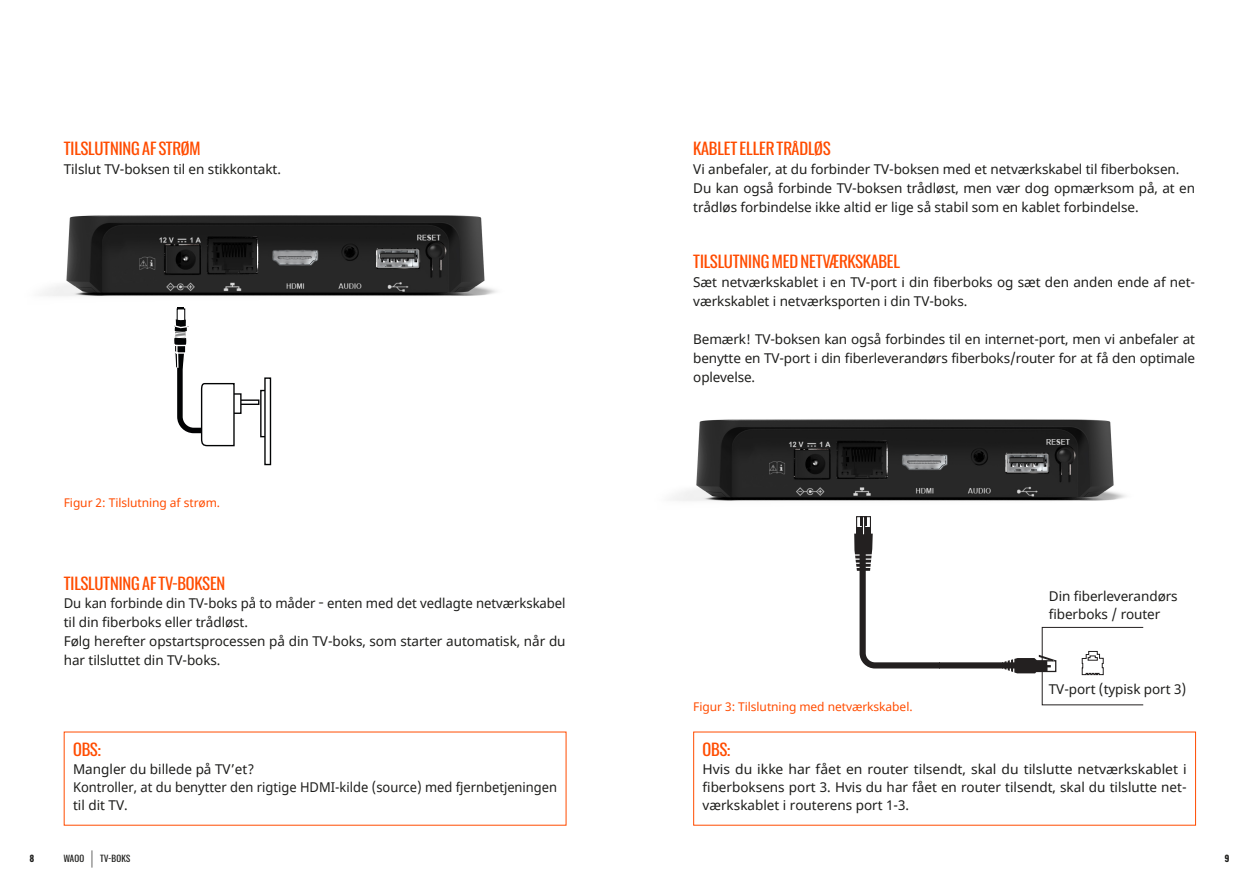
<style>
.page{position:relative;width:1259px;height:893px;background:#fff}
.page>*{position:absolute;margin:0;border:0;box-sizing:border-box;transform-origin:0 0}
.t1{font:16.5px "Waoo";letter-spacing:-.005em;color:#ff4c00}
.t2{font:13.5px/18.9px "Noto Sans";letter-spacing:-.005em;color:#1d1d1b}
.t3{font:12.3px "Dobra";color:#1f1616}
.t4{font:12px "Noto Sans";letter-spacing:-.005em;color:#ff4c00}
.t5{font:9px "Waoo";letter-spacing:.02em;color:#1d1d1b}
.t6{font:700 9px "Waoo";color:#1d1d1b}
.s1{font-family:"Waoo"}
.s2{font-weight:300;font-size:18px}
</style>
<div class="page">
<img style="left:673px;top:419px;width:453px;height:82px">
<img style="left:43px;top:215px;width:454px;height:81px">
<div style="left:856px;top:516px;width:15px;height:19px;border:1px solid #232020"></div>
<div style="left:862px;top:516px;width:3px;height:19px;border:1px solid #232020"></div>
<svg style="left:854px;top:517px;width:202px;height:156px"></svg>
<div style="left:1041px;top:627px;width:102px;height:78px;border:1px solid #232020"></div>
<svg style="left:1081px;top:650px;width:23px;height:26px"></svg>
<img style="left:174px;top:307px;width:98px;height:158px">
<p class="t1" style="left:64px;top:135px;width:138px">TILSLUTNING AF STRØM</p>
<p class="t2" style="left:64px;top:160px;width:219px">Tilslut TV-boksen til en stikkontakt.</p>
<p class="t4" style="left:64px;top:495px;width:158px">Figur 2: Tilslutning af strøm.</p>
<p class="t1" style="left:64px;top:570px;width:163px">TILSLUTNING AF TV-BOKSEN</p>
<p class="t2" style="left:64px;top:595px;width:503px">Du kan forbinde din TV-boks på to måder <span class="s1">−</span> enten med det vedlagte netværkskabel til din fiberboks eller trådløst.<br>Følg herefter opstartsprocessen på din TV-boks, som starter automatisk, når du har tilsluttet din TV-boks.</p>
<p class="t1" style="left:73px;top:736px;width:30px">OBS:</p>
<p class="t2" style="left:73px;top:761px;width:485px;line-height:18px">Mangler du billede på TV’et?<br>Kontroller, at du benytter den rigtige HDMI-kilde (source) med fjernbetjeningen til dit TV.</p>
<p class="t1" style="left:693px;top:135px;width:139px">KABLET ELLER TRÅDLØS</p>
<p class="t2" style="left:693px;top:160px;width:503px">Vi anbefaler, at du forbinder TV-boksen med et netværkskabel til fiberboksen.<br>Du kan også forbinde TV-boksen trådløst, men vær dog opmærksom på, at en trådløs forbindelse ikke altid er lige så stabil som en kablet forbindelse.</p>
<p class="t1" style="left:693px;top:248px;width:208px">TILSLUTNING MED NETVÆRKSKABEL</p>
<p class="t2" style="left:693px;top:273px;width:503px">Sæt netværkskablet i en TV-port i din fiberboks og sæt den anden ende af net&shy;værkskablet i netværksporten i din TV-boks.</p>
<p class="t2" style="left:693px;top:330px;width:503px;text-align:justify">Bemærk! TV-boksen kan også forbindes til en internet-port, men vi anbefaler at benytte en TV-port i din fiberleverandørs fiberboks/router for at få den optimale oplevelse.</p>
<p class="t2" style="left:1049px;top:587px;width:130px">Din fiberleverandørs fiberboks / router</p>
<p class="t3" style="left:1058px;top:609px;width:52px">Fiberboks</p>
<p class="t4" style="left:693px;top:698px;width:221px">Figur 3: Tilslutning med netværkskabel.</p>
<p class="t2" style="left:1007px;top:680px;width:181px"><sub>TV</sub> <sub>-port</sub>TV-port (typisk port 3)</p>
<p class="t3" style="left:1064px;top:683px;width:45px">TV -port</p>
<p class="t1" style="left:702px;top:736px;width:30px">OBS:</p>
<p class="t2" style="left:702px;top:761px;width:486px;line-height:18px;text-align:justify">Hvis du ikke har fået en router tilsendt, skal du tilslutte netværkskablet i fiberboksens port 3. Hvis du har fået en router tilsendt, skal du tilslutte net&shy;værkskablet i routerens port 1-3.</p>
<p class="t6" style="left:30px;top:850px;width:6px">8</p>
<p class="t5" style="left:64px;top:851px;width:68px">WAOO <span class="s2">|</span> TV-BOKS</p>
<p class="t6" style="left:1224px;top:850px;width:6px">9</p>
</div>
